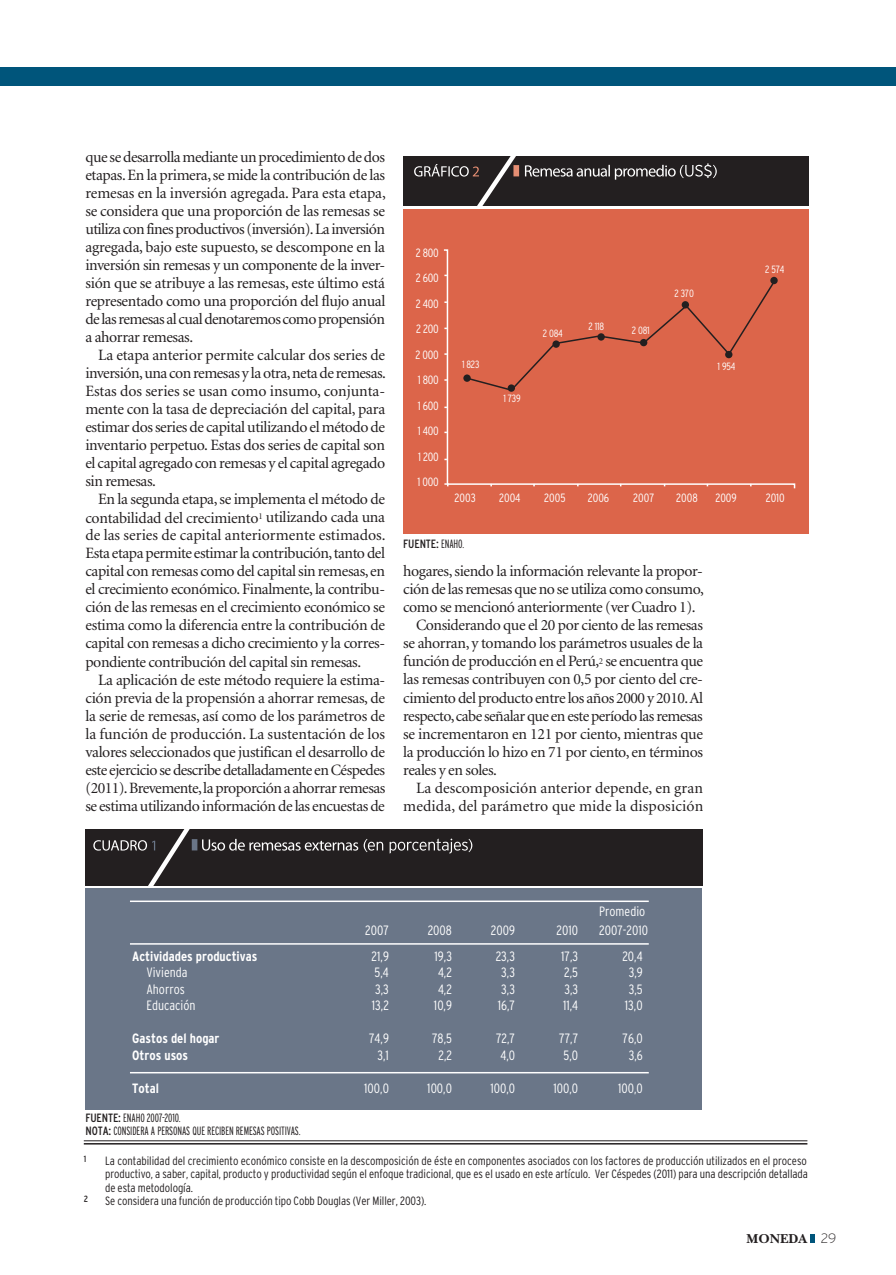
<style>
.page{position:relative;width:896px;height:1275px;background:#fff}
.page>*{position:absolute;margin:0;border:0;box-sizing:border-box;transform-origin:0 0}
.t1{font:15.75px/18px "Minion";letter-spacing:-.03em;color:#231f20;text-align:justify}
.t2{font:15.75px "Minion";letter-spacing:.01em;color:#231f20}
.t3{font:15.75px "Minion";color:#231f20}
.t4{font:300 condensed 13.5px "Interstate";color:#fff}
.t5{font:700 condensed 13.5px "Interstate";color:#fff}
.t6{font:13.5px "New Baskerville Bold SC";color:#231f20}
.t7{font:300 condensed 12px/13.5px "Interstate";letter-spacing:-.005em;color:#231f20;text-align:justify}
.t8{font:300 extra-condensed 12px/13.5px "Interstate";letter-spacing:-.01em;color:#231f20}
.t9{font:300 condensed 12px/25.5px "Interstate";color:#fff;text-align:justify}
.t10{font:condensed 12px "Interstate";letter-spacing:-.01em;color:#231f20}
.t11{font:300 condensed 10.5px "Interstate";letter-spacing:-.02em;color:#fff}
.t12{font:condensed 9px "Interstate";color:#231f20}
.s1{font-weight:300;font-stretch:extra-condensed}
.s2{font-weight:400;font-stretch:condensed}
.s3{font-family:"Interstate";font-weight:200}
</style>
<div class="page">
<div style="left:809px;top:1234px;width:5px;height:8px;background:#00557b"></div>
<div style="left:0;top:67px;width:895px;height:18px;background:#00557b"></div>
<hr style="left:84px;top:1143px;width:723px;height:1px;background:#231f20">
<hr style="left:84px;top:1140px;width:723px;height:1px;background:#231f20">
<div style="left:85px;top:829px;width:617px;height:57px;background:#231f20"></div>
<svg style="left:93px;top:829px;width:379px;height:57px"></svg>
<div style="left:85px;top:888px;width:616px;height:221px;background:#6a7688"></div>
<hr style="left:130px;top:1072px;width:518px;height:1px;background:#fff">
<hr style="left:130px;top:943px;width:518px;height:1px;background:#fff">
<hr style="left:130px;top:900px;width:518px;height:2px;background:#fff">
<div style="left:403px;top:157px;width:405px;height:49px;background:#231f20"></div>
<div style="left:403px;top:209px;width:405px;height:325px;background:#dc654a"></div>
<svg style="left:414px;top:156px;width:302px;height:50px"></svg>
<svg style="left:443px;top:249px;width:352px;height:240px"></svg>
<svg style="left:444px;top:483px;width:4px;height:3px"></svg>
<p class="t1" style="left:85px;top:150px;width:302px">que se desarrolla mediante un procedimiento de dos etapas. En la primera, se mide la contribución de las remesas en la inversión agregada. Para esta etapa, se considera que una proporción de las remesas se utiliza con fines productivos (inversión). La inversión agregada, bajo este supuesto, se descompone en la inversión sin remesas y un componente de la inver&shy;sión que se atribuye a las remesas, este último está representado como una proporción del flujo anual de las remesas al cual denotaremos como propensión a ahorrar remesas.</p>
<p class="t1" style="left:85px;top:348px;width:302px;text-indent:13px">La etapa anterior permite calcular dos series de inversión, una con remesas y la otra, neta de remesas.<br>Estas dos series se usan como insumo, conjunta&shy;mente con la tasa de depreciación del capital, para estimar dos series de capital utilizando el método de inventario perpetuo. Estas dos series de capital son el capital agregado con remesas y el capital agregado sin remesas.</p>
<p class="t1" style="left:85px;top:492px;width:301px;text-indent:13px">En la segunda etapa, se implementa el método de contabilidad del crecimiento<sup>1</sup> utilizando cada una de las series de capital anteriormente estimados.<br>Esta etapa permite estimar la contribución, tanto del capital con remesas como del capital sin remesas, en el crecimiento económico. Finalmente, la contribu&shy;ción de las remesas en el crecimiento económico se estima como la diferencia entre la contribución de capital con remesas a dicho crecimiento y la corres&shy;pondiente contribución del capital sin remesas.</p>
<p class="t1" style="left:85px;top:672px;width:301px;text-indent:13px">La aplicación de este método requiere la estima&shy;ción previa de la propensión a ahorrar remesas, de la serie de remesas, así como de los parámetros de la función de producción. La sustentación de los valores seleccionados que justifican el desarrollo de este ejercicio se describe detalladamente en Céspedes (2011). Brevemente, la proporción a ahorrar remesas se estima utilizando información de las encuestas de</p>
<p class="t9" style="left:415px;top:241px;width:25px">2 800<br>2 600<br>2 400<br>2 200<br>2 000<br>1 800<br>1 600<br>1 400<br>1 200<br>1 000</p>
<p class="t11" style="left:462px;top:360px;width:19px">1 823</p>
<p class="t11" style="left:503px;top:394px;width:19px">1 739</p>
<p class="t11" style="left:542px;top:329px;width:21px">2 084</p>
<p class="t11" style="left:588px;top:322px;width:17px">2 118</p>
<p class="t11" style="left:631px;top:326px;width:19px">2 081</p>
<p class="t11" style="left:674px;top:290px;width:21px">2 370</p>
<p class="t11" style="left:717px;top:362px;width:19px">1 954</p>
<p class="t11" style="left:764px;top:265px;width:21px">2 574</p>
<p class="t9" style="left:454px;top:486px;width:23px">2003</p>
<p class="t9" style="left:499px;top:486px;width:23px">2004</p>
<p class="t9" style="left:544px;top:486px;width:23px">2005</p>
<p class="t9" style="left:587px;top:486px;width:23px">2006</p>
<p class="t9" style="left:633px;top:486px;width:23px">2007</p>
<p class="t9" style="left:676px;top:486px;width:23px">2008</p>
<p class="t9" style="left:715px;top:486px;width:23px">2009</p>
<p class="t9" style="left:765px;top:486px;width:21px">2010</p>
<p class="t10" style="left:403px;top:539px;width:62px">FUENTE: <span class="s1">ENAHO.</span></p>
<p class="t1" style="left:403px;top:564px;width:301px">hogares, siendo la información relevante la propor-</p>
<p class="t1" style="left:403px;top:582px;width:302px">ción de las remesas que no se utiliza como consumo,</p>
<p class="t1" style="left:403px;top:600px;width:294px">como se mencionó anteriormente (ver Cuadro 1).</p>
<p class="t1" style="left:416px;top:618px;width:288px">Considerando que el 20 por ciento de las remesas</p>
<p class="t1" style="left:403px;top:636px;width:301px">se ahorran, y tomando los parámetros usuales de la</p>
<p class="t1" style="left:403px;top:654px;width:301px">función de producción en el Perú,<sup>2</sup> se encuentra que</p>
<p class="t1" style="left:403px;top:672px;width:301px">las remesas contribuyen con 0,5 por ciento del cre-</p>
<p class="t1" style="left:403px;top:690px;width:301px">cimiento del producto entre los años 2000 y 2010. Al</p>
<p class="t1" style="left:403px;top:708px;width:301px">respecto, cabe señalar que en este período las remesas</p>
<p class="t1" style="left:403px;top:726px;width:301px">se incrementaron en 121 por ciento, mientras que</p>
<p class="t1" style="left:403px;top:744px;width:301px">la producción lo hizo en 71 por ciento, en términos</p>
<p class="t1" style="left:403px;top:762px;width:95px">reales y en soles.</p>
<p class="t3" style="left:416px;top:781px;width:288px">La descomposición anterior depende, en gran</p>
<p class="t2" style="left:403px;top:799px;width:301px">medida, del parámetro que mide la disposición</p>
<p class="t4" style="left:599px;top:906px;width:48px">Promedio</p>
<p class="t4" style="left:365px;top:925px;width:25px">2007</p>
<p class="t4" style="left:427px;top:925px;width:26px">2008</p>
<p class="t4" style="left:490px;top:925px;width:26px">2009</p>
<p class="t4" style="left:556px;top:925px;width:23px">2010</p>
<p class="t4" style="left:599px;top:925px;width:50px">2007-2010</p>
<p class="t5" style="left:132px;top:950px;width:127px">Actividades productivas</p>
<p class="t4" style="left:371px;top:950px;width:19px">21,9</p>
<p class="t4" style="left:434px;top:950px;width:19px">19,3</p>
<p class="t4" style="left:495px;top:950px;width:21px">23,3</p>
<p class="t4" style="left:561px;top:950px;width:18px">17,3</p>
<p class="t4" style="left:622px;top:950px;width:22px">20,4</p>
<p class="t4" style="left:146px;top:967px;width:43px">Vivienda</p>
<p class="t4" style="left:374px;top:967px;width:16px">5,4</p>
<p class="t4" style="left:438px;top:967px;width:15px">4,2</p>
<p class="t4" style="left:501px;top:967px;width:15px">3,3</p>
<p class="t4" style="left:564px;top:967px;width:15px">2,5</p>
<p class="t4" style="left:628px;top:967px;width:16px">3,9</p>
<p class="t4" style="left:146px;top:983px;width:40px">Ahorros</p>
<p class="t4" style="left:375px;top:983px;width:15px">3,3</p>
<p class="t4" style="left:438px;top:983px;width:15px">4,2</p>
<p class="t4" style="left:501px;top:983px;width:15px">3,3</p>
<p class="t4" style="left:564px;top:983px;width:15px">3,3</p>
<p class="t4" style="left:628px;top:983px;width:15px">3,5</p>
<p class="t4" style="left:146px;top:1000px;width:51px">Educación</p>
<p class="t4" style="left:371px;top:1000px;width:19px">13,2</p>
<p class="t4" style="left:433px;top:1000px;width:20px">10,9</p>
<p class="t4" style="left:497px;top:1000px;width:19px">16,7</p>
<p class="t4" style="left:562px;top:1000px;width:17px">11,4</p>
<p class="t4" style="left:624px;top:1000px;width:19px">13,0</p>
<p class="t5" style="left:132px;top:1033px;width:89px">Gastos del hogar</p>
<p class="t4" style="left:369px;top:1033px;width:21px">74,9</p>
<p class="t4" style="left:432px;top:1033px;width:21px">78,5</p>
<p class="t4" style="left:496px;top:1033px;width:21px">72,7</p>
<p class="t4" style="left:559px;top:1033px;width:20px">77,7</p>
<p class="t4" style="left:622px;top:1033px;width:22px">76,0</p>
<p class="t5" style="left:132px;top:1049px;width:57px">Otros usos</p>
<p class="t4" style="left:377px;top:1049px;width:13px">3,1</p>
<p class="t4" style="left:438px;top:1049px;width:15px">2,2</p>
<p class="t4" style="left:500px;top:1049px;width:16px">4,0</p>
<p class="t4" style="left:563px;top:1049px;width:16px">5,0</p>
<p class="t4" style="left:628px;top:1049px;width:16px">3,6</p>
<p class="t5" style="left:132px;top:1082px;width:28px">Total</p>
<p class="t4" style="left:364px;top:1082px;width:26px">100,0</p>
<p class="t4" style="left:427px;top:1082px;width:26px">100,0</p>
<p class="t4" style="left:490px;top:1082px;width:26px">100,0</p>
<p class="t4" style="left:553px;top:1082px;width:26px">100,0</p>
<p class="t4" style="left:617px;top:1082px;width:26px">100,0</p>
<p class="t8" style="left:85px;top:1111px;width:216px"><span class="s2">FUENTE:</span> ENAHO 2007-2010.<br><span class="s2">NOTA:</span> CONSIDERA A PERSONAS QUE RECIBEN REMESAS POSITIVAS.</p>
<p class="t12" style="left:84px;top:1155px;width:4px">1</p>
<p class="t7" style="left:105px;top:1155px;width:704px">La contabilidad del crecimiento económico consiste en la descomposición de éste en componentes asociados con los factores de producción utilizados en el proceso productivo, a saber, capital, producto y productividad según el enfoque tradicional, que es el usado en este artículo. Ver Céspedes (2011) para una descripción detallada de esta metodología.</p>
<p class="t12" style="left:84px;top:1196px;width:6px">2</p>
<p class="t7" style="left:105px;top:1195px;width:322px">Se considera una función de producción tipo Cobb Douglas (Ver Miller, 2003).</p>
<p class="t6" style="left:746px;top:1233px;width:91px">MONEDA <span class="s3">29</span></p>
</div>
